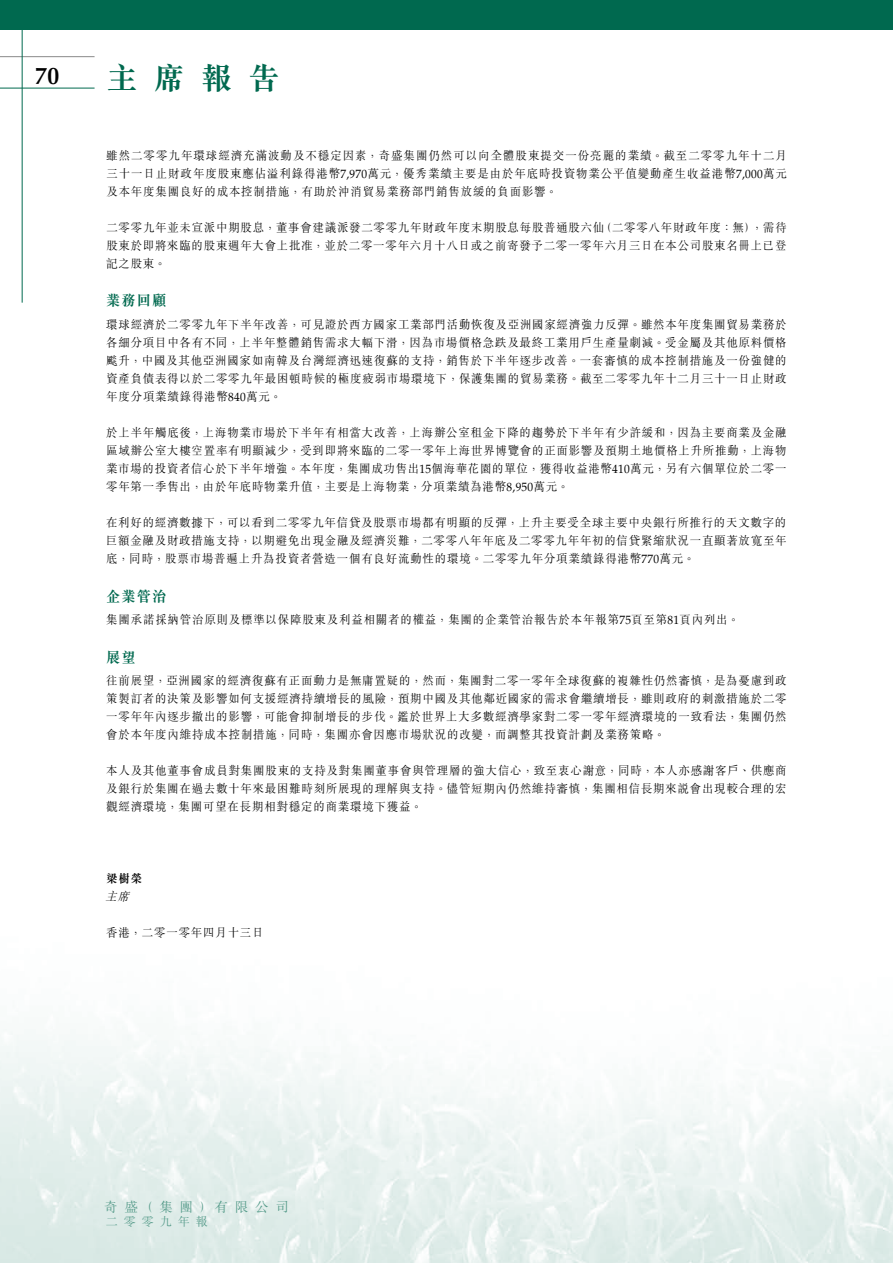
<style>
.page{position:relative;width:893px;height:1263px;background:#fff}
.page>*{position:absolute;margin:0;border:0;box-sizing:border-box;transform-origin:0 0}
.t1{font:700 31.5px "M Sung HK";color:#00694f}
.t2{font:600 24px "Optima LT Std";color:#000}
.t3{font:700 15px "M Sung HK";letter-spacing:.075em;color:#00694f;scale:.95 1}
.t4{font:300 13.5px "M Sung HK";letter-spacing:.5em;color:#4d9684}
.t5{font:300 12px/18px "M Sung HK";letter-spacing:.075em;color:#000;text-align:justify;scale:.95 1}
.t6{font:300 12px "M Sung HK";letter-spacing:.5em;color:#4d9684}
.t7{font:700 12px "M Sung HK";color:#000;scale:.95 1}
.t8{font:italic 300 12px "M Sung HK";color:#000;scale:.95 1}
.s1{font-family:"Palatino LT Std";font-weight:400}
</style>
<div class="page">
<img style="left:0;top:108px;width:893px;height:1155px">
<hr style="left:0;top:56px;width:95px;height:1px;background:#898989">
<hr style="left:0;top:88px;width:95px;height:1px;background:#00694f">
<hr style="left:22px;top:0;width:1px;height:303px;background:#00694f">
<div style="left:0;top:0;width:893px;height:29px;background:#00694f"></div>
<h2 class="t2" style="left:35px;top:62px;width:26px">70</h2>
<h1 class="t1" style="left:106px;top:56px;width:175px">主席報告</h1>
<p class="t5" style="left:106px;top:146px;width:718px">雖然二零零九年環球經濟充滿波動及不穩定因素，奇盛集團仍然可以向全體股東提交一份亮麗的業績。截至二零零九年十二月三十一日止財政年度股東應佔溢利錄得港幣<span class="s1">7,970</span>萬元，優秀業績主要是由於年底時投資物業公平值變動產生收益港幣<span class="s1">7,000</span>萬元及本年度集團良好的成本控制措施，有助於沖消貿易業務部門銷售放緩的負面影響。</p>
<p class="t5" style="left:106px;top:218px;width:718px">二零零九年並未宣派中期股息，董事會建議派發二零零九年財政年度末期股息每股普通股六仙（二零零八年財政年度：無），需待股東於即將來臨的股東週年大會上批准，並於二零一零年六月十八日或之前寄發予二零一零年六月三日在本公司股東名冊上已登記之股東。</p>
<p class="t3" style="left:106px;top:290px;width:65px">業務回顧</p>
<p class="t5" style="left:106px;top:315px;width:718px">環球經濟於二零零九年下半年改善，可見證於西方國家工業部門活動恢復及亞洲國家經濟強力反彈。雖然本年度集團貿易業務於各細分項目中各有不同，上半年整體銷售需求大幅下滑，因為市場價格急跌及最終工業用戶生產量劇減。受金屬及其他原料價格颷升，中國及其他亞洲國家如南韓及台灣經濟迅速復蘇的支持，銷售於下半年逐步改善。一套審慎的成本控制措施及一份強健的資產負債表得以於二零零九年最困頓時候的極度疲弱市場環境下，保護集團的貿易業務。截至二零零九年十二月三十一日止財政年度分項業績錄得港幣<span class="s1">840</span>萬元。</p>
<p class="t5" style="left:106px;top:423px;width:718px">於上半年觸底後，上海物業市場於下半年有相當大改善，上海辦公室租金下降的趨勢於下半年有少許緩和，因為主要商業及金融區域辦公室大樓空置率有明顯減少，受到即將來臨的二零一零年上海世界博覽會的正面影響及預期土地價格上升所推動，上海物業市場的投資者信心於下半年增強。本年度，集團成功售出<span class="s1">15</span>個海華花園的單位，獲得收益港幣<span class="s1">410</span>萬元，另有六個單位於二零一零年第一季售出，由於年底時物業升值，主要是上海物業，分項業績為港幣<span class="s1">8,950</span>萬元。</p>
<p class="t5" style="left:106px;top:513px;width:718px">在利好的經濟數據下，可以看到二零零九年信貸及股票市場都有明顯的反彈，上升主要受全球主要中央銀行所推行的天文數字的巨額金融及財政措施支持，以期避免出現金融及經濟災難，二零零八年年底及二零零九年年初的信貸緊縮狀況一直顯著放寬至年底，同時，股票市場普遍上升為投資者營造一個有良好流動性的環境。二零零九年分項業績錄得港幣<span class="s1">770</span>萬元。</p>
<p class="t3" style="left:106px;top:585px;width:65px">企業管治</p>
<p class="t5" style="left:106px;top:610px;width:668px">集團承諾採納管治原則及標準以保障股東及利益相關者的權益，集團的企業管治報告於本年報第<span class="s1">75</span>頁至第<span class="s1">81</span>頁內列出。</p>
<p class="t3" style="left:106px;top:647px;width:33px">展望</p>
<p class="t5" style="left:106px;top:671px;width:718px">往前展望，亞洲國家的經濟復蘇有正面動力是無庸置疑的，然而，集團對二零一零年全球復蘇的複雜性仍然審慎，是為憂慮到政策製訂者的決策及影響如何支援經濟持續增長的風險，預期中國及其他鄰近國家的需求會繼續增長，雖則政府的刺激措施於二零一零年年內逐步撤出的影響，可能會抑制增長的步伐。鑑於世界上大多數經濟學家對二零一零年經濟環境的一致看法，集團仍然會於本年度內維持成本控制措施，同時，集團亦會因應市場狀況的改變，而調整其投資計劃及業務策略。</p>
<p class="t5" style="left:106px;top:761px;width:718px">本人及其他董事會成員對集團股東的支持及對集團董事會與管理層的強大信心，致至衷心謝意，同時，本人亦感謝客戶、供應商及銀行於集團在過去數十年來最困難時刻所展現的理解與支持。儘管短期內仍然維持審慎，集團相信長期來說會出現較合理的宏觀經濟環境，集團可望在長期相對穩定的商業環境下獲益。</p>
<p class="t7" style="left:106px;top:871px;width:39px">梁樹榮</p>
<p class="t8" style="left:105px;top:888px;width:31px">主席</p>
<p class="t5" style="left:106px;top:923px;width:167px">香港，二零一零年四月十三日</p>
<p class="t4" style="left:104px;top:1197px;width:186px">奇盛（集團）有限公司</p>
<p class="t6" style="left:106px;top:1213px;width:103px">二零零九年報</p>
</div>
